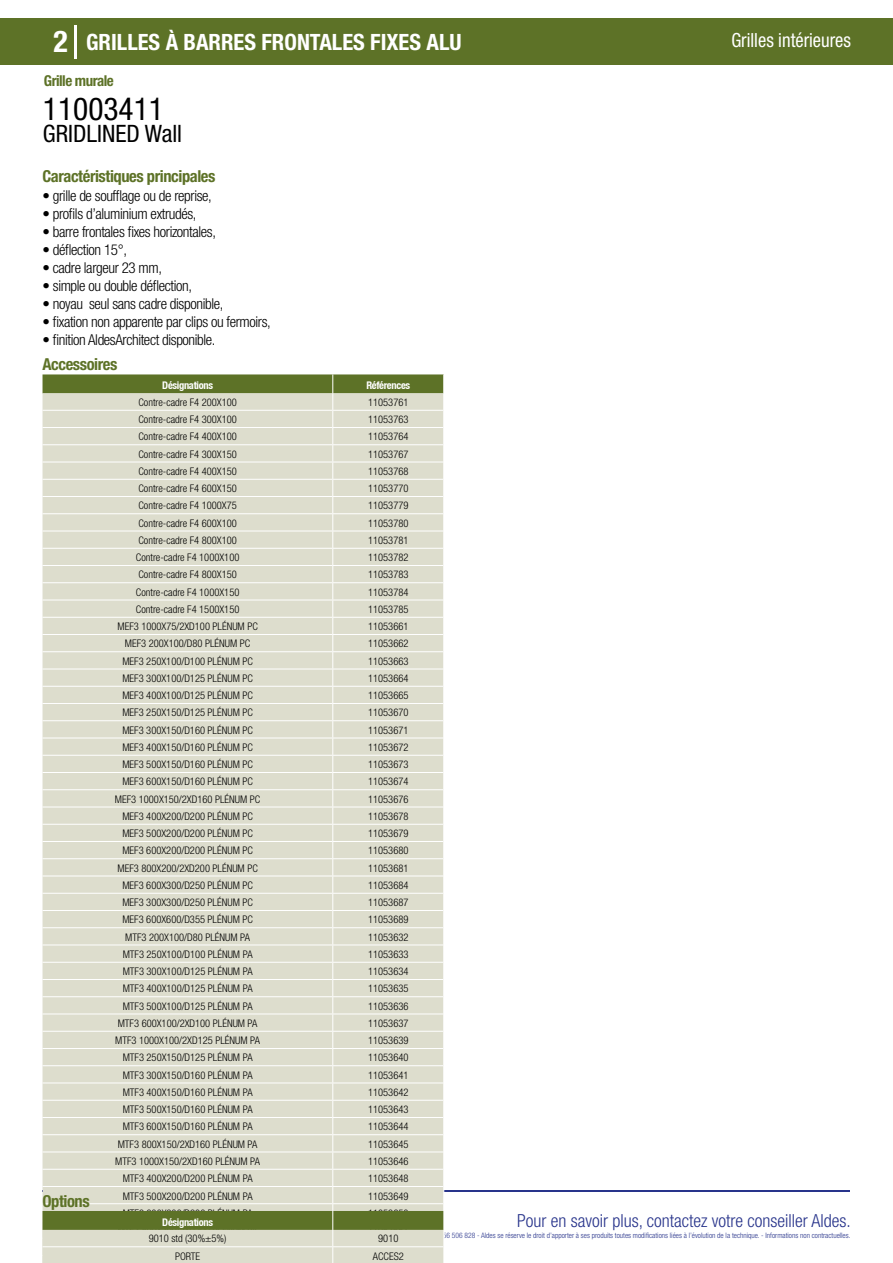
<style>
.page{position:relative;width:893px;height:1263px;background:#fff}
.page>*{position:absolute;margin:0;border:0;box-sizing:border-box;transform-origin:0 0}
.t1{font:condensed 31.5px "Helvetica Neue LT Std";color:#000}
.t2{font:700 condensed 30px "Helvetica Neue LT Std";color:#fff}
.t3{font:condensed 24px "Helvetica Neue LT Std";color:#000}
.t4{font:700 condensed 22.5px "Helvetica Neue LT Std";color:#fff}
.t5{font:condensed 19.5px "Helvetica Neue LT Std";color:#fff;scale:.95 1}
.t6{font:300 condensed 18px "Helvetica Neue";color:#28348b}
.t7{font:700 condensed 16.5px "Helvetica Neue LT Std";letter-spacing:-.025em;color:#5d7227}
.t8{font:300 condensed 15px "Helvetica Neue LT Std";letter-spacing:-.025em;color:#000}
.t9{font:700 condensed 15px "Helvetica Neue LT Std";letter-spacing:-.035em;color:#5d7227}
.t10{font:300 condensed 10.5px "Helvetica Neue";color:#000}
.t11{font:700 condensed 10.5px "Helvetica Neue";letter-spacing:-.03em;color:#fff}
.t12{font:300 condensed 7.5px "Helvetica Neue";color:#28348b}
</style>
<div class="page">
<div style="left:0;top:18px;width:893px;height:46px;background:#5d7227"></div>
<hr style="left:74px;top:25px;width:2px;height:33px;background:#fff">
<hr style="left:43px;top:1190px;width:807px;height:1px;background:#28348b">
<svg style="left:43px;top:374px;width:401px;height:889px;background:#d9dac8"></svg>
<h3 class="t4" style="left:86px;top:28px;width:377px">GRILLES À BARRES FRONTALES FIXES ALU</h3>
<h3 class="t5" style="left:731px;top:29px;width:127px">Grilles intérieures</h3>
<h2 class="t2" style="left:54px;top:24px;width:16px">2</h2>
<h3 class="t9" style="left:44px;top:71px;width:72px">Grille murale</h3>
<h1 class="t1" style="left:43px;top:91px;width:122px">11003411</h1>
<h3 class="t3" style="left:43px;top:120px;width:141px">GRIDLINED Wall</h3>
<h3 class="t7" style="left:43px;top:166px;width:174px">Caractéristiques principales</h3>
<h3 class="t8" style="left:43px;top:187px;width:171px">• grille de soufflage ou de reprise,</h3>
<h3 class="t8" style="left:43px;top:205px;width:155px">• profils d’aluminium extrudés,</h3>
<h3 class="t8" style="left:43px;top:223px;width:175px">• barre frontales fixes horizontales,</h3>
<h3 class="t8" style="left:43px;top:241px;width:86px">• déflection 15°,</h3>
<h3 class="t8" style="left:43px;top:259px;width:121px">• cadre largeur 23 mm,</h3>
<h3 class="t8" style="left:43px;top:277px;width:151px">• simple ou double déflection,</h3>
<h3 class="t8" style="left:43px;top:295px;width:182px">• noyau seul sans cadre disponible,</h3>
<h3 class="t8" style="left:43px;top:313px;width:230px">• fixation non apparente par clips ou fermoirs,</h3>
<h3 class="t8" style="left:43px;top:331px;width:175px">• finition AldesArchitect disponible.</h3>
<h3 class="t7" style="left:43px;top:354px;width:76px">Accessoires</h3>
<h3 class="t7" style="left:43px;top:1191px;width:49px">Options</h3>
<p class="t11" style="left:162px;top:379px;width:52px">Désignations</p>
<p class="t11" style="left:366px;top:379px;width:45px">Références</p>
<p class="t10" style="left:138px;top:396px;width:100px">Contre-cadre F4 200X100</p>
<p class="t10" style="left:368px;top:396px;width:42px">11053761</p>
<p class="t10" style="left:138px;top:413px;width:100px">Contre-cadre F4 300X100</p>
<p class="t10" style="left:368px;top:413px;width:42px">11053763</p>
<p class="t10" style="left:138px;top:431px;width:100px">Contre-cadre F4 400X100</p>
<p class="t10" style="left:368px;top:431px;width:42px">11053764</p>
<p class="t10" style="left:138px;top:448px;width:100px">Contre-cadre F4 300X150</p>
<p class="t10" style="left:368px;top:448px;width:42px">11053767</p>
<p class="t10" style="left:138px;top:465px;width:100px">Contre-cadre F4 400X150</p>
<p class="t10" style="left:368px;top:465px;width:42px">11053768</p>
<p class="t10" style="left:138px;top:482px;width:100px">Contre-cadre F4 600X150</p>
<p class="t10" style="left:368px;top:482px;width:42px">11053770</p>
<p class="t10" style="left:138px;top:500px;width:100px">Contre-cadre F4 1000X75</p>
<p class="t10" style="left:368px;top:500px;width:42px">11053779</p>
<p class="t10" style="left:138px;top:517px;width:100px">Contre-cadre F4 600X100</p>
<p class="t10" style="left:368px;top:517px;width:42px">11053780</p>
<p class="t10" style="left:138px;top:534px;width:100px">Contre-cadre F4 800X100</p>
<p class="t10" style="left:368px;top:534px;width:42px">11053781</p>
<p class="t10" style="left:136px;top:551px;width:105px">Contre-cadre F4 1000X100</p>
<p class="t10" style="left:368px;top:551px;width:42px">11053782</p>
<p class="t10" style="left:138px;top:569px;width:100px">Contre-cadre F4 800X150</p>
<p class="t10" style="left:368px;top:569px;width:42px">11053783</p>
<p class="t10" style="left:136px;top:586px;width:105px">Contre-cadre F4 1000X150</p>
<p class="t10" style="left:368px;top:586px;width:42px">11053784</p>
<p class="t10" style="left:136px;top:603px;width:105px">Contre-cadre F4 1500X150</p>
<p class="t10" style="left:368px;top:603px;width:42px">11053785</p>
<p class="t10" style="left:117px;top:620px;width:142px">MEF3 1000X75/2XD100 PLÉNUM PC</p>
<p class="t10" style="left:368px;top:620px;width:42px">11053661</p>
<p class="t10" style="left:125px;top:638px;width:127px">MEF3 200X100/D80 PLÉNUM PC</p>
<p class="t10" style="left:368px;top:638px;width:42px">11053662</p>
<p class="t10" style="left:122px;top:655px;width:132px">MEF3 250X100/D100 PLÉNUM PC</p>
<p class="t10" style="left:368px;top:655px;width:42px">11053663</p>
<p class="t10" style="left:122px;top:672px;width:132px">MEF3 300X100/D125 PLÉNUM PC</p>
<p class="t10" style="left:368px;top:672px;width:42px">11053664</p>
<p class="t10" style="left:122px;top:689px;width:132px">MEF3 400X100/D125 PLÉNUM PC</p>
<p class="t10" style="left:368px;top:689px;width:42px">11053665</p>
<p class="t10" style="left:122px;top:707px;width:132px">MEF3 250X150/D125 PLÉNUM PC</p>
<p class="t10" style="left:368px;top:707px;width:42px">11053670</p>
<p class="t10" style="left:122px;top:724px;width:132px">MEF3 300X150/D160 PLÉNUM PC</p>
<p class="t10" style="left:368px;top:724px;width:42px">11053671</p>
<p class="t10" style="left:122px;top:741px;width:132px">MEF3 400X150/D160 PLÉNUM PC</p>
<p class="t10" style="left:368px;top:741px;width:42px">11053672</p>
<p class="t10" style="left:122px;top:758px;width:132px">MEF3 500X150/D160 PLÉNUM PC</p>
<p class="t10" style="left:368px;top:758px;width:42px">11053673</p>
<p class="t10" style="left:122px;top:776px;width:132px">MEF3 600X150/D160 PLÉNUM PC</p>
<p class="t10" style="left:368px;top:776px;width:42px">11053674</p>
<p class="t10" style="left:115px;top:793px;width:147px">MEF3 1000X150/2XD160 PLÉNUM PC</p>
<p class="t10" style="left:368px;top:793px;width:42px">11053676</p>
<p class="t10" style="left:122px;top:810px;width:132px">MEF3 400X200/D200 PLÉNUM PC</p>
<p class="t10" style="left:368px;top:810px;width:42px">11053678</p>
<p class="t10" style="left:122px;top:827px;width:132px">MEF3 500X200/D200 PLÉNUM PC</p>
<p class="t10" style="left:368px;top:827px;width:42px">11053679</p>
<p class="t10" style="left:122px;top:845px;width:132px">MEF3 600X200/D200 PLÉNUM PC</p>
<p class="t10" style="left:368px;top:845px;width:42px">11053680</p>
<p class="t10" style="left:117px;top:862px;width:142px">MEF3 800X200/2XD200 PLÉNUM PC</p>
<p class="t10" style="left:368px;top:862px;width:42px">11053681</p>
<p class="t10" style="left:122px;top:879px;width:132px">MEF3 600X300/D250 PLÉNUM PC</p>
<p class="t10" style="left:368px;top:879px;width:42px">11053684</p>
<p class="t10" style="left:122px;top:896px;width:132px">MEF3 300X300/D250 PLÉNUM PC</p>
<p class="t10" style="left:368px;top:896px;width:42px">11053687</p>
<p class="t10" style="left:122px;top:914px;width:132px">MEF3 600X600/D355 PLÉNUM PC</p>
<p class="t10" style="left:368px;top:914px;width:42px">11053689</p>
<p class="t10" style="left:125px;top:931px;width:126px">MTF3 200X100/D80 PLÉNUM PA</p>
<p class="t10" style="left:368px;top:931px;width:42px">11053632</p>
<p class="t10" style="left:123px;top:948px;width:131px">MTF3 250X100/D100 PLÉNUM PA</p>
<p class="t10" style="left:368px;top:948px;width:42px">11053633</p>
<p class="t10" style="left:123px;top:965px;width:131px">MTF3 300X100/D125 PLÉNUM PA</p>
<p class="t10" style="left:368px;top:965px;width:42px">11053634</p>
<p class="t10" style="left:123px;top:983px;width:131px">MTF3 400X100/D125 PLÉNUM PA</p>
<p class="t10" style="left:368px;top:983px;width:42px">11053635</p>
<p class="t10" style="left:123px;top:1000px;width:131px">MTF3 500X100/D125 PLÉNUM PA</p>
<p class="t10" style="left:368px;top:1000px;width:42px">11053636</p>
<p class="t10" style="left:118px;top:1017px;width:141px">MTF3 600X100/2XD100 PLÉNUM PA</p>
<p class="t10" style="left:368px;top:1017px;width:42px">11053637</p>
<p class="t10" style="left:115px;top:1034px;width:146px">MTF3 1000X100/2XD125 PLÉNUM PA</p>
<p class="t10" style="left:368px;top:1034px;width:42px">11053639</p>
<p class="t10" style="left:123px;top:1052px;width:131px">MTF3 250X150/D125 PLÉNUM PA</p>
<p class="t10" style="left:368px;top:1052px;width:42px">11053640</p>
<p class="t10" style="left:123px;top:1069px;width:131px">MTF3 300X150/D160 PLÉNUM PA</p>
<p class="t10" style="left:368px;top:1069px;width:42px">11053641</p>
<p class="t10" style="left:123px;top:1086px;width:131px">MTF3 400X150/D160 PLÉNUM PA</p>
<p class="t10" style="left:368px;top:1086px;width:42px">11053642</p>
<p class="t10" style="left:123px;top:1103px;width:131px">MTF3 500X150/D160 PLÉNUM PA</p>
<p class="t10" style="left:368px;top:1103px;width:42px">11053643</p>
<p class="t10" style="left:123px;top:1121px;width:131px">MTF3 600X150/D160 PLÉNUM PA</p>
<p class="t10" style="left:368px;top:1121px;width:42px">11053644</p>
<p class="t10" style="left:118px;top:1138px;width:141px">MTF3 800X150/2XD160 PLÉNUM PA</p>
<p class="t10" style="left:368px;top:1138px;width:42px">11053645</p>
<p class="t10" style="left:115px;top:1155px;width:146px">MTF3 1000X150/2XD160 PLÉNUM PA</p>
<p class="t10" style="left:368px;top:1155px;width:42px">11053646</p>
<p class="t10" style="left:123px;top:1172px;width:131px">MTF3 400X200/D200 PLÉNUM PA</p>
<p class="t10" style="left:368px;top:1172px;width:42px">11053648</p>
<p class="t10" style="left:123px;top:1190px;width:131px">MTF3 500X200/D200 PLÉNUM PA</p>
<p class="t10" style="left:368px;top:1190px;width:42px">11053649</p>
<p class="t10" style="left:123px;top:1207px;width:131px">MTF3 600X200/D200 PLÉNUM PA</p>
<p class="t10" style="left:368px;top:1207px;width:42px">11053650</p>
<h3 class="t6" style="left:517px;top:1211px;width:335px">Pour en savoir plus, contactez votre conseiller Aldes.</h3>
<p class="t12" style="left:412px;top:1230px;width:440px">RCS Lyon 956 506 828 - Aldes se réserve le droit d’apporter à ses produits toutes modifications liées à l’évolution de la technique. - Informations non contractuelles.</p>
<p class="t11" style="left:162px;top:1215px;width:52px">Désignations</p>
<p class="t10" style="left:149px;top:1232px;width:79px">9010 std (30%±5%)</p>
<p class="t10" style="left:378px;top:1232px;width:22px">9010</p>
<p class="t10" style="left:175px;top:1250px;width:27px">PORTE</p>
<p class="t10" style="left:373px;top:1250px;width:32px">ACCES2</p>
</div>
